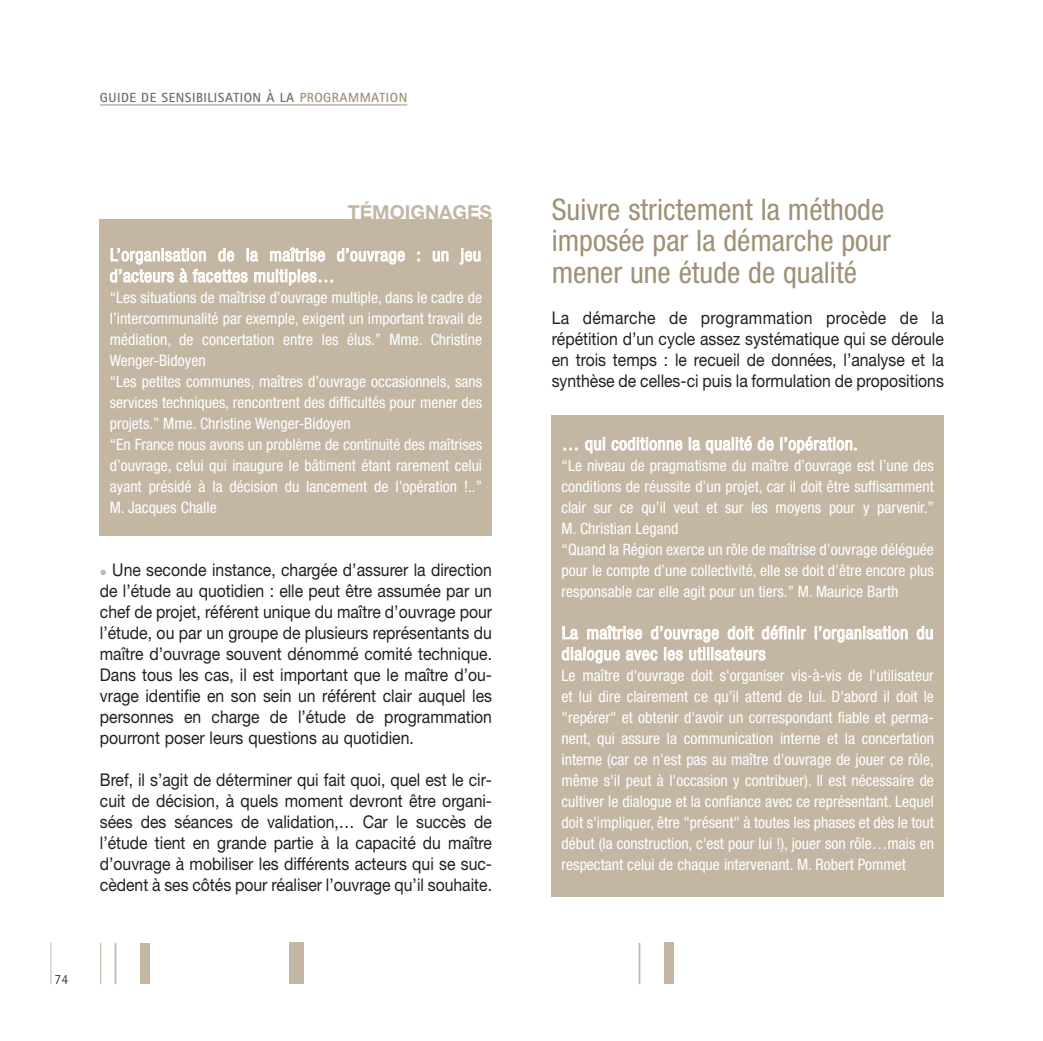
<style>
.page{position:relative;width:1043px;height:1041px;background:#fff}
.page>*{position:absolute;margin:0;border:0;box-sizing:border-box;transform-origin:0 0}
.t1{font:condensed 29.75px/31.5px "Helvetica Neue LT";color:#9f9177}
.t2{font:700 19.25px "Helvetica Neue LT";color:#c3b7a4}
.t3{font:17.5px/21px "Helvetica Neue LT";color:#231f20;text-align:justify;scale:.9 1}
.t4{font:condensed 17.5px/21px "Helvetica Neue LT";letter-spacing:.03em;color:#fff}
.t5{font:condensed 15.75px/21px "Helvetica Neue LT";color:#fff}
.t6{font:300 14px "Rotis Sans Serif";color:#231f20}
.t7{font:700 13.3px "Rotis Sans Serif";letter-spacing:.035em;color:#6c6d70}
.s1{color:#9f9177}
</style>
<div class="page">
<hr style="left:115px;top:943px;width:1px;height:41px;background:#c3b7a4">
<hr style="left:100px;top:943px;width:1px;height:41px;background:#c3b7a4">
<hr style="left:50px;top:943px;width:1px;height:41px;background:#c3b7a4">
<div style="left:140px;top:943px;width:10px;height:41px;background:#c3b7a4"></div>
<div style="left:289px;top:943px;width:15px;height:41px;background:#c3b7a4"></div>
<hr style="left:638px;top:943px;width:2px;height:41px;background:#c3b7a4">
<div style="left:664px;top:943px;width:10px;height:41px;background:#c3b7a4"></div>
<hr style="left:100px;top:104px;width:307px;height:1px;background:#9f9177">
<div style="left:551px;top:415px;width:392px;height:482px;background:#c3b7a4"></div>
<div style="left:100px;top:219px;width:392px;height:317px;background:#c3b7a4"></div>
<p class="t7" style="left:100px;top:92px;width:309px">GUIDE DE SENSIBILISATION À LA <span class="s1">PROGRAMMATION</span></p>
<p class="t6" style="left:55px;top:974px;width:15px">74</p>
<p class="t2" style="left:348px;top:205px;width:145px">TÉMOIGNAGES</p>
<p class="t4" style="left:110px;top:246px;width:373px">L’organisation de la maîtrise d’ouvrage : un jeu d’acteurs à facettes multiples…</p>
<p class="t5" style="left:110px;top:288px;width:374px">“Les situations de maîtrise d’ouvrage multiple, dans le cadre de l’intercommunalité par exemple, exigent un important travail de médiation, de concertation entre les élus.” Mme. Christine Wenger-Bidoyen<br>“Les petites communes, maîtres d’ouvrage occasionnels, sans services techniques, rencontrent des difficultés pour mener des projets.” Mme. Christine Wenger-Bidoyen<br>“En France nous avons un problème de continuité des maîtrises d’ouvrage, celui qui inaugure le bâtiment étant rarement celui ayant présidé à la décision du lancement de l’opération !..” M. Jacques Challe</p>
<p class="t3" style="left:100px;top:561px;width:437px"><sub>•</sub> Une seconde instance, chargée d’assurer la direction de l’étude au quotidien : elle peut être assumée par un chef de projet, référent unique du maître d’ouvrage pour l’étude, ou par un groupe de plusieurs représentants du maître d’ouvrage souvent dénommé comité technique.<br>Dans tous les cas, il est important que le maître d’ou&shy;vrage identifie en son sein un référent clair auquel les personnes en charge de l’étude de programmation pourront poser leurs questions au quotidien.</p>
<p class="t3" style="left:100px;top:771px;width:437px">Bref, il s’agit de déterminer qui fait quoi, quel est le cir&shy;cuit de décision, à quels moment devront être organi&shy;sées des séances de validation,… Car le succès de l’étude tient en grande partie à la capacité du maître d’ouvrage à mobiliser les différents acteurs qui se suc&shy;cèdent à ses côtés pour réaliser l’ouvrage qu’il souhaite.</p>
<p class="t1" style="left:551px;top:196px;width:341px">Suivre strictement la méthode imposée par la démarche pour mener une étude de qualité</p>
<p class="t3" style="left:551px;top:309px;width:437px">La démarche de programmation procède de la répétition d’un cycle assez systématique qui se déroule en trois temps : le recueil de données, l’analyse et la synthèse de celles-ci puis la formulation de propositions</p>
<p class="t4" style="left:561px;top:435px;width:297px">… qui coditionne la qualité de l’opération.</p>
<p class="t5" style="left:561px;top:456px;width:374px">“Le niveau de pragmatisme du maître d’ouvrage est l’une des conditions de réussite d’un projet, car il doit être suffisamment clair sur ce qu’il veut et sur les moyens pour y parvenir.” M. Christian Legand<br>“Quand la Région exerce un rôle de maîtrise d’ouvrage déléguée pour le compte d’une collectivité, elle se doit d’être encore plus responsable car elle agit pour un tiers.” M. Maurice Barth</p>
<p class="t4" style="left:561px;top:624px;width:373px">La maîtrise d’ouvrage doit définir l’organisation du dialogue avec les utilisateurs</p>
<p class="t5" style="left:561px;top:666px;width:374px;text-align:justify">Le maître d'ouvrage doit s'organiser vis-à-vis de l'utilisateur et lui dire clairement ce qu’il attend de lui. D'abord il doit le "repérer" et obtenir d'avoir un correspondant fiable et perma&shy;nent, qui assure la communication interne et la concertation interne (car ce n'est pas au maître d'ouvrage de jouer ce rôle, même s'il peut à l'occasion y contribuer). Il est nécessaire de cultiver le dialogue et la confiance avec ce représentant. Lequel doit s'impliquer, être "présent" à toutes les phases et dès le tout début (la construction, c'est pour lui !), jouer son rôle…mais en respectant celui de chaque intervenant. M. Robert Pommet</p>
</div>
